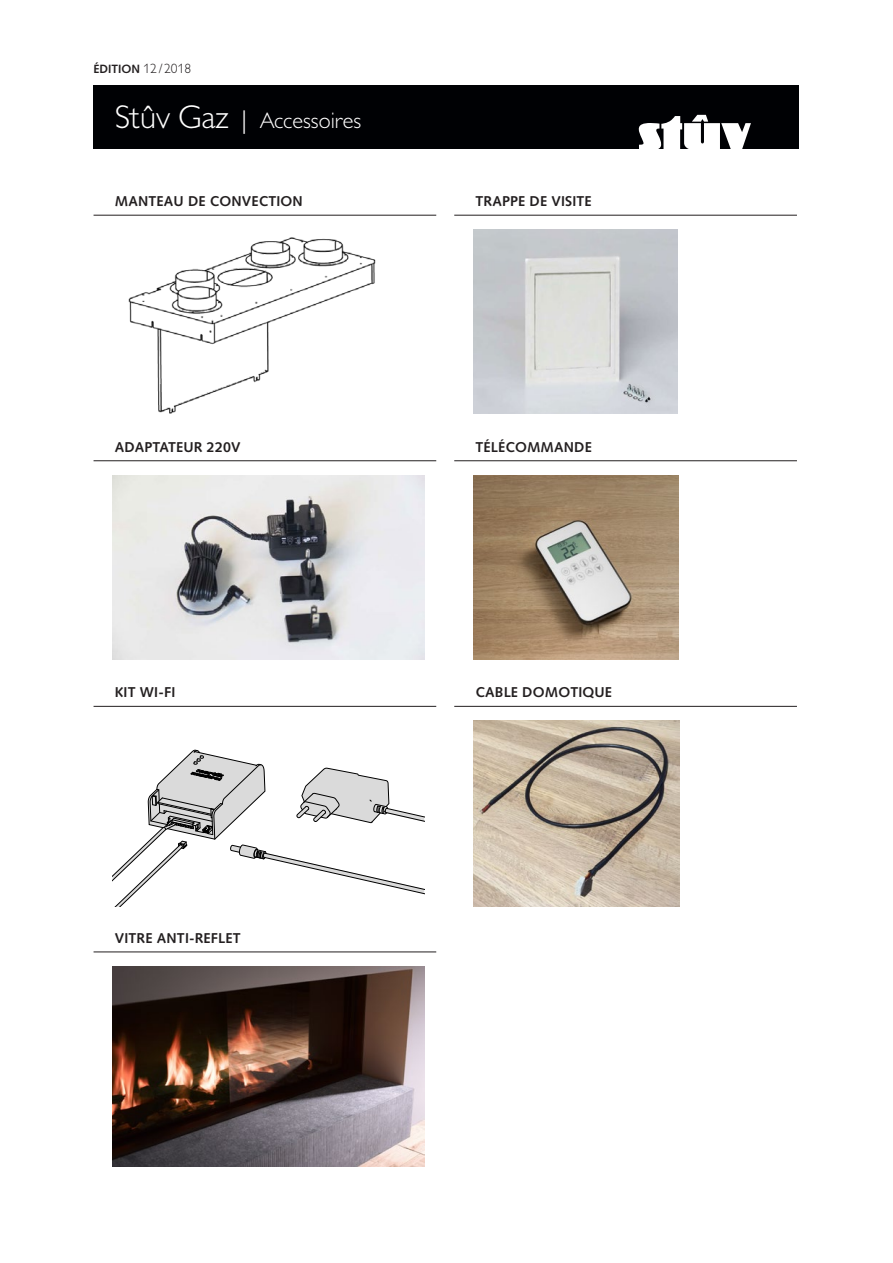
<style>
.page{position:relative;width:893px;height:1263px;background:#fff}
.page>*{position:absolute;margin:0;border:0;box-sizing:border-box;transform-origin:0 0}
.t1{font:300 22.5px "Gill Sans MT Pro";color:#fff}
.t2{font:700 14.25px "Syntax LT Std";letter-spacing:.01em;color:#231f20}
.t3{font:700 12px "Syntax LT Std";color:#231f20}
.s1{font-family:"Gill Sans MT Pro";font-weight:300;font-size:13.5px}
.s2{font-size:33px}
.s3{font-size:25.5px}
</style>
<div class="page">
<div style="left:94px;top:85px;width:705px;height:64px;background:#000104"></div>
<svg style="left:639px;top:115px;width:112px;height:34px"></svg>
<img style="left:473px;top:230px;width:205px;height:183px">
<img style="left:113px;top:475px;width:311px;height:184px">
<img style="left:473px;top:475px;width:205px;height:184px">
<svg style="left:113px;top:750px;width:311px;height:157px"></svg>
<img style="left:473px;top:721px;width:206px;height:186px">
<img style="left:113px;top:966px;width:311px;height:200px">
<img style="left:128px;top:237px;width:248px;height:177px">
<hr style="left:94px;top:215px;width:342px;height:1px;background:#231f20">
<hr style="left:94px;top:460px;width:342px;height:1px;background:#231f20">
<hr style="left:94px;top:706px;width:342px;height:1px;background:#231f20">
<hr style="left:454px;top:215px;width:343px;height:1px;background:#231f20">
<hr style="left:454px;top:460px;width:343px;height:1px;background:#231f20">
<hr style="left:454px;top:706px;width:343px;height:1px;background:#231f20">
<hr style="left:94px;top:951px;width:342px;height:1px;background:#231f20">
<p class="t3" style="left:94px;top:62px;width:99px">ÉDITION <span class="s1">12/2018</span></p>
<h1 class="t1" style="left:115px;top:107px;width:248px"><span class="s2">Stûv Gaz</span> <span class="s3">|</span> Accessoires</h1>
<p class="t2" style="left:115px;top:193px;width:190px">MANTEAU DE CONVECTION</p>
<p class="t2" style="left:115px;top:439px;width:127px">ADAPTATEUR 220V</p>
<p class="t2" style="left:115px;top:684px;width:62px">KIT WI-FI</p>
<p class="t2" style="left:115px;top:930px;width:127px">VITRE ANTI-REFLET</p>
<p class="t2" style="left:475px;top:193px;width:118px">TRAPPE DE VISITE</p>
<p class="t2" style="left:475px;top:439px;width:118px">TÉLÉCOMMANDE</p>
<p class="t2" style="left:475px;top:684px;width:138px">CABLE DOMOTIQUE</p>
</div>
